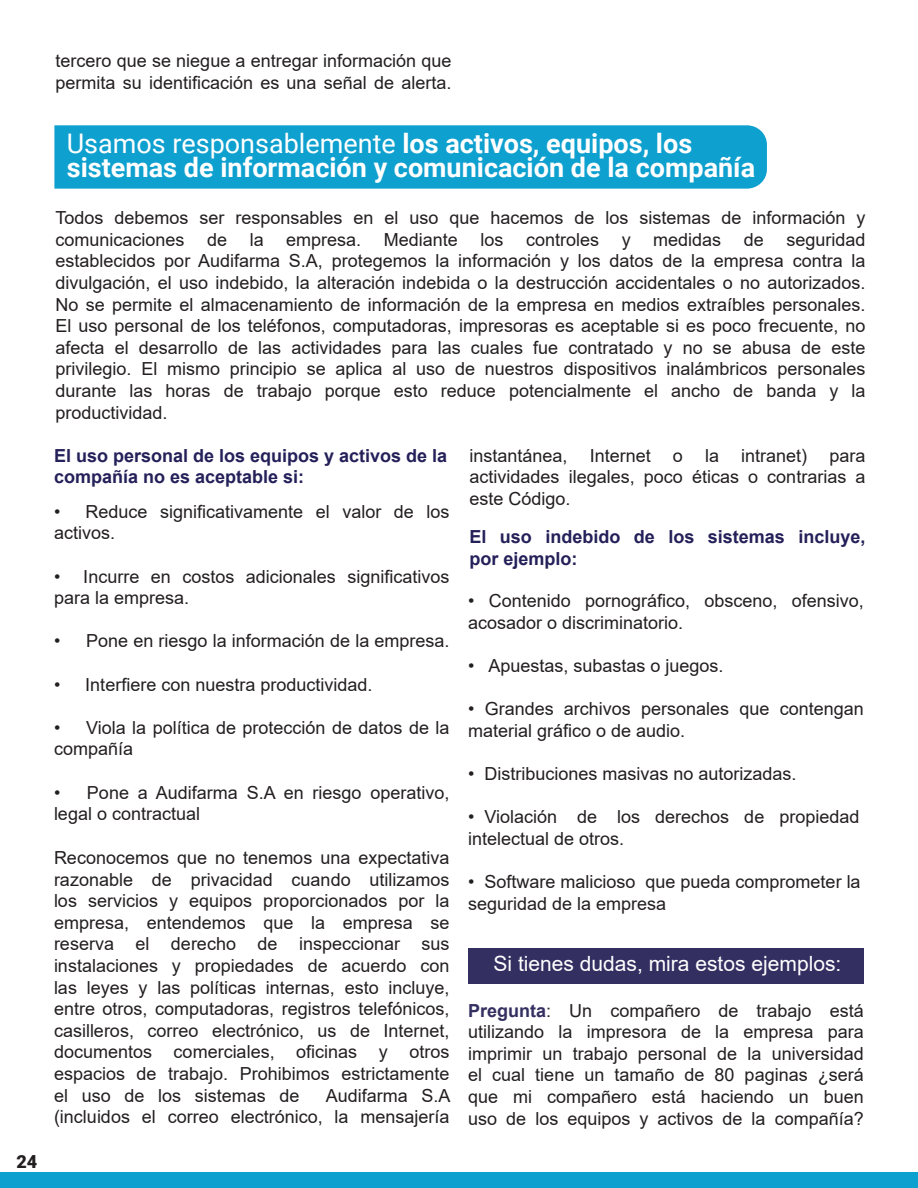
<style>
.page{position:relative;width:918px;height:1188px;background:#fff}
.page>*{position:absolute;margin:0;border:0;box-sizing:border-box;transform-origin:0 0}
.t1{font:700 27px "Roboto";color:#fff}
.t2{font:27px "Roboto";color:#fff}
.t3{font:21px "Arial";color:#fff}
.t4{font:18px/21.6px "Arial";color:#231f20}
.t5{font:700 18px/21.6px "Arial";color:#242059}
.t6{font:900 18px "Roboto";color:#231f20}
.s1{font-weight:700}
.s2{font-weight:700;color:#342f61}
</style>
<div class="page">
<div style="left:54px;top:125px;width:713px;height:64px;background:#0ea0cf"></div>
<div style="left:468px;top:948px;width:396px;height:36px;background:#342f61"></div>
<div style="left:0;top:1172px;width:918px;height:16px;background:#0ea0cf"></div>
<p class="t6" style="left:17px;top:1149px;width:22px">24</p>
<p class="t4" style="left:56px;top:50px;width:397px">tercero que se niegue a entregar información que permita su identificación es una señal de alerta.</p>
<p class="t2" style="left:67px;top:124px;width:627px">Usamos responsablemente <span class="s1">los activos, equipos, los</span></p>
<p class="t1" style="left:67px;top:148px;width:690px">sistemas de información y comunicación de la compañía</p>
<p class="t4" style="left:56px;top:207px;width:811px">Todos debemos ser responsables en el uso que hacemos de los sistemas de información y</p>
<p class="t4" style="left:56px;top:229px;width:131px">comunicaciones</p>
<p class="t4" style="left:207px;top:229px;width:22px">de</p>
<p class="t4" style="left:250px;top:229px;width:16px">la</p>
<p class="t4" style="left:286px;top:229px;width:77px">empresa.</p>
<p class="t4" style="left:384px;top:229px;width:76px">Mediante</p>
<p class="t4" style="left:481px;top:229px;width:25px">los</p>
<p class="t4" style="left:526px;top:229px;width:75px">controles</p>
<p class="t4" style="left:622px;top:229px;width:10px">y</p>
<p class="t4" style="left:653px;top:229px;width:70px">medidas</p>
<p class="t4" style="left:744px;top:229px;width:22px">de</p>
<p class="t4" style="left:786px;top:229px;width:81px">seguridad</p>
<p class="t4" style="left:56px;top:250px;width:811px">establecidos por Audifarma S.A, protegemos la información y los datos de la empresa contra la</p>
<p class="t4" style="left:56px;top:272px;width:811px">divulgación, el uso indebido, la alteración indebida o la destrucción accidentales o no autorizados.</p>
<p class="t4" style="left:56px;top:293px;width:811px">No se permite el almacenamiento de información de la empresa en medios extraíbles personales.<br>El uso personal de los teléfonos, computadoras, impresoras es aceptable si es poco frecuente, no</p>
<p class="t4" style="left:56px;top:337px;width:811px">afecta el desarrollo de las actividades para las cuales fue contratado y no se abusa de este</p>
<p class="t4" style="left:56px;top:358px;width:811px">privilegio. El mismo principio se aplica al uso de nuestros dispositivos inalámbricos personales</p>
<p class="t4" style="left:56px;top:380px;width:811px">durante las horas de trabajo porque esto reduce potencialmente el ancho de banda y la</p>
<p class="t4" style="left:56px;top:401px;width:114px">productividad.</p>
<p class="t5" style="left:54px;top:445px;width:395px">El uso personal de los equipos y activos de la compañía no es aceptable si:</p>
<p class="t4" style="left:470px;top:444px;width:397px">instantánea, Internet o la intranet) para</p>
<p class="t4" style="left:470px;top:466px;width:397px">actividades ilegales, poco éticas o contrarias a</p>
<p class="t4" style="left:470px;top:488px;width:103px">este Código.</p>
<p class="t4" style="left:54px;top:500px;width:397px">• Reduce significativamente el valor de los</p>
<p class="t4" style="left:54px;top:522px;width:63px">activos.</p>
<p class="t4" style="left:54px;top:565px;width:397px">• Incurre en costos adicionales significativos</p>
<p class="t4" style="left:54px;top:587px;width:137px">para la empresa.</p>
<p class="t4" style="left:54px;top:630px;width:397px">• Pone en riesgo la información de la empresa.</p>
<p class="t4" style="left:54px;top:673px;width:320px">• Interfiere con nuestra productividad.</p>
<p class="t4" style="left:54px;top:716px;width:397px">• Viola la política de protección de datos de la compañía</p>
<p class="t4" style="left:54px;top:781px;width:397px">• Pone a Audifarma S.A en riesgo operativo,</p>
<p class="t4" style="left:54px;top:803px;width:148px">legal o contractual</p>
<p class="t5" style="left:470px;top:526px;width:398px">El uso indebido de los sistemas incluye,</p>
<p class="t5" style="left:470px;top:548px;width:110px">por ejemplo:</p>
<p class="t4" style="left:468px;top:590px;width:397px">• Contenido pornográfico, obsceno, ofensivo,</p>
<p class="t4" style="left:468px;top:611px;width:217px">acosador o discriminatorio.</p>
<p class="t4" style="left:468px;top:655px;width:257px">• Apuestas, subastas o juegos.</p>
<p class="t4" style="left:468px;top:698px;width:397px">• Grandes archivos personales que contengan</p>
<p class="t4" style="left:468px;top:719px;width:219px">material gráfico o de audio.</p>
<p class="t4" style="left:468px;top:763px;width:330px">• Distribuciones masivas no autorizadas.</p>
<p class="t4" style="left:468px;top:806px;width:393px">• Violación de los derechos de propiedad</p>
<p class="t4" style="left:468px;top:827px;width:158px">intelectual de otros.</p>
<p class="t4" style="left:468px;top:871px;width:394px">• Software malicioso que pueda comprometer la seguridad de la empresa</p>
<p class="t4" style="left:54px;top:847px;width:397px">Reconocemos que no tenemos una expectativa</p>
<p class="t4" style="left:54px;top:868px;width:397px">razonable de privacidad cuando utilizamos</p>
<p class="t4" style="left:54px;top:890px;width:397px">los servicios y equipos proporcionados por la</p>
<p class="t4" style="left:54px;top:911px;width:397px">empresa, entendemos que la empresa se</p>
<p class="t4" style="left:54px;top:933px;width:397px">reserva el derecho de inspeccionar sus</p>
<p class="t4" style="left:54px;top:955px;width:397px">instalaciones y propiedades de acuerdo con</p>
<p class="t4" style="left:54px;top:976px;width:397px">las leyes y las políticas internas, esto incluye, entre otros, computadoras, registros telefónicos,</p>
<p class="t4" style="left:54px;top:1019px;width:397px">casilleros, correo electrónico, us de Internet,</p>
<p class="t4" style="left:54px;top:1041px;width:397px">documentos comerciales, oficinas y otros</p>
<p class="t4" style="left:54px;top:1063px;width:397px">espacios de trabajo. Prohibimos estrictamente</p>
<p class="t4" style="left:54px;top:1084px;width:247px">el uso de los sistemas de</p>
<p class="t4" style="left:326px;top:1084px;width:126px">Audifarma S.A</p>
<p class="t4" style="left:54px;top:1106px;width:397px">(incluidos el correo electrónico, la mensajería</p>
<p class="t3" style="left:494px;top:949px;width:349px">Si tienes dudas, mira estos ejemplos:</p>
<p class="t4" style="left:468px;top:999px;width:397px"><span class="s2">Pregunta</span>: Un compañero de trabajo está</p>
<p class="t4" style="left:468px;top:1021px;width:397px">utilizando la impresora de la empresa para</p>
<p class="t4" style="left:468px;top:1043px;width:397px;text-align:justify">imprimir un trabajo personal de la universidad el cual tiene un tamaño de 80 paginas ¿será que mi compañero está haciendo un buen uso de los equipos y activos de la compañía?</p>
</div>
